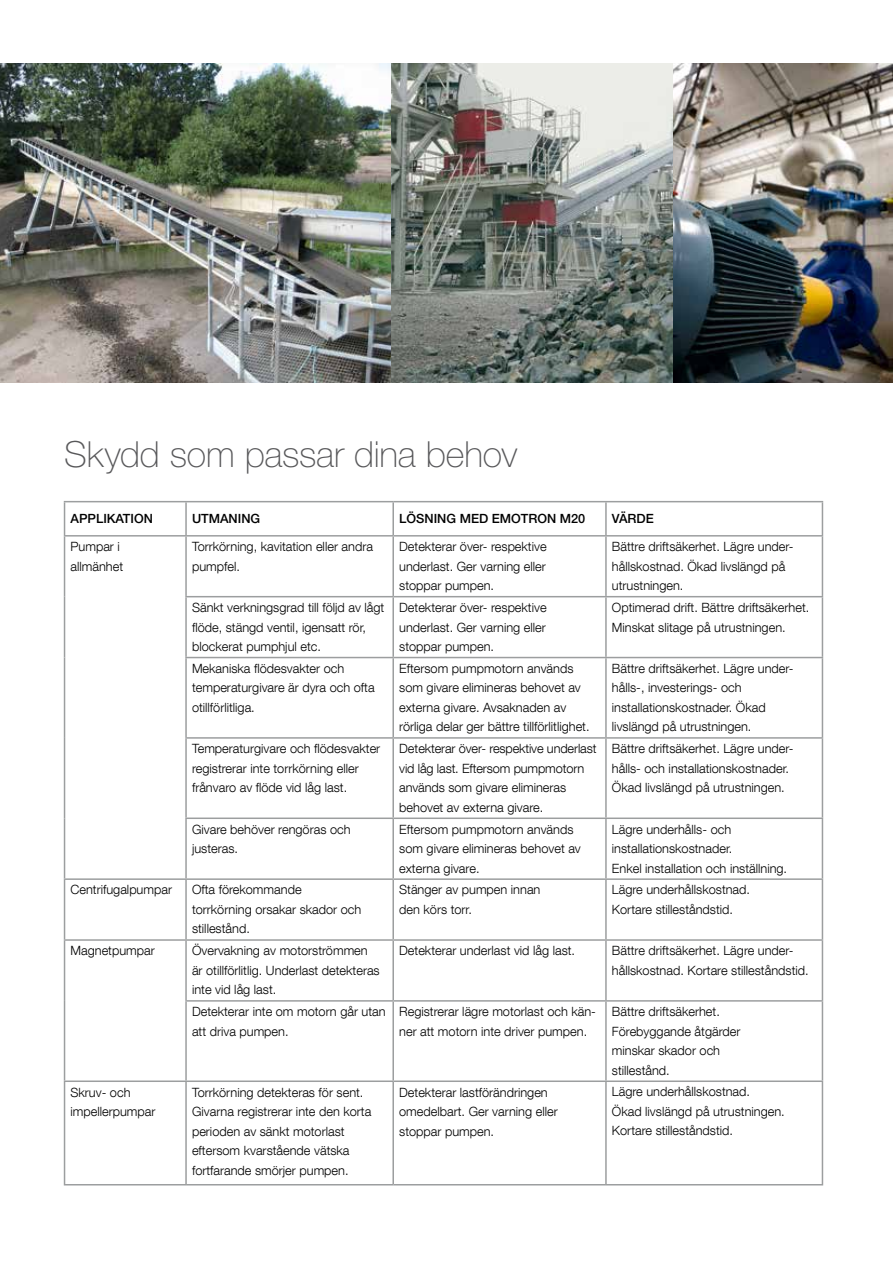
<style>
.page{position:relative;width:893px;height:1263px;background:#fff}
.page>*{position:absolute;margin:0;border:0;box-sizing:border-box;transform-origin:0 0}
.t1{font:100 36px "Helvetica Neue LT Std";letter-spacing:-.005em;color:#58585a}
.t2{font:300 12.75px/19.5px "Helvetica Neue LT Com";color:#000}
.t3{font:500 12.75px "Helvetica Neue LT Std";color:#000}
</style>
<div class="page">
<img style="left:0;top:64px;width:893px;height:319px">
<hr style="left:186px;top:501px;width:207px;height:1px;background:#9c9e9f">
<hr style="left:393px;top:501px;width:213px;height:1px;background:#9c9e9f">
<hr style="left:392px;top:502px;width:2px;height:33px;background:#9c9e9f">
<hr style="left:606px;top:501px;width:217px;height:1px;background:#9c9e9f">
<hr style="left:605px;top:502px;width:2px;height:33px;background:#9c9e9f">
<hr style="left:822px;top:502px;width:1px;height:33px;background:#9c9e9f">
<hr style="left:186px;top:535px;width:207px;height:1px;background:#9c9e9f">
<hr style="left:393px;top:535px;width:213px;height:1px;background:#9c9e9f">
<hr style="left:392px;top:536px;width:2px;height:60px;background:#9c9e9f">
<hr style="left:606px;top:535px;width:217px;height:1px;background:#9c9e9f">
<hr style="left:605px;top:536px;width:2px;height:60px;background:#9c9e9f">
<hr style="left:822px;top:536px;width:1px;height:60px;background:#9c9e9f">
<hr style="left:185px;top:596px;width:208px;height:1px;background:#9c9e9f">
<hr style="left:393px;top:596px;width:213px;height:1px;background:#9c9e9f">
<hr style="left:392px;top:597px;width:2px;height:60px;background:#9c9e9f">
<hr style="left:606px;top:596px;width:217px;height:1px;background:#9c9e9f">
<hr style="left:605px;top:597px;width:2px;height:60px;background:#9c9e9f">
<hr style="left:822px;top:597px;width:1px;height:60px;background:#9c9e9f">
<hr style="left:185px;top:657px;width:208px;height:1px;background:#9c9e9f">
<hr style="left:393px;top:657px;width:213px;height:1px;background:#9c9e9f">
<hr style="left:392px;top:658px;width:2px;height:79px;background:#9c9e9f">
<hr style="left:606px;top:657px;width:217px;height:1px;background:#9c9e9f">
<hr style="left:605px;top:658px;width:2px;height:79px;background:#9c9e9f">
<hr style="left:822px;top:658px;width:1px;height:79px;background:#9c9e9f">
<hr style="left:185px;top:737px;width:208px;height:2px;background:#9c9e9f">
<hr style="left:393px;top:737px;width:213px;height:2px;background:#9c9e9f">
<hr style="left:392px;top:739px;width:2px;height:78px;background:#9c9e9f">
<hr style="left:606px;top:737px;width:217px;height:2px;background:#9c9e9f">
<hr style="left:605px;top:739px;width:2px;height:78px;background:#9c9e9f">
<hr style="left:822px;top:739px;width:1px;height:78px;background:#9c9e9f">
<hr style="left:185px;top:817px;width:208px;height:2px;background:#9c9e9f">
<hr style="left:393px;top:817px;width:213px;height:2px;background:#9c9e9f">
<hr style="left:392px;top:819px;width:2px;height:59px;background:#9c9e9f">
<hr style="left:606px;top:817px;width:217px;height:2px;background:#9c9e9f">
<hr style="left:605px;top:819px;width:2px;height:59px;background:#9c9e9f">
<hr style="left:822px;top:819px;width:1px;height:59px;background:#9c9e9f">
<hr style="left:186px;top:878px;width:207px;height:2px;background:#9c9e9f">
<hr style="left:393px;top:878px;width:213px;height:2px;background:#9c9e9f">
<hr style="left:392px;top:880px;width:2px;height:59px;background:#9c9e9f">
<hr style="left:606px;top:878px;width:217px;height:2px;background:#9c9e9f">
<hr style="left:605px;top:880px;width:2px;height:59px;background:#9c9e9f">
<hr style="left:822px;top:880px;width:1px;height:59px;background:#9c9e9f">
<hr style="left:186px;top:939px;width:207px;height:2px;background:#9c9e9f">
<hr style="left:393px;top:939px;width:213px;height:2px;background:#9c9e9f">
<hr style="left:392px;top:941px;width:2px;height:59px;background:#9c9e9f">
<hr style="left:606px;top:939px;width:217px;height:2px;background:#9c9e9f">
<hr style="left:605px;top:941px;width:2px;height:59px;background:#9c9e9f">
<hr style="left:822px;top:941px;width:1px;height:59px;background:#9c9e9f">
<hr style="left:185px;top:1000px;width:208px;height:2px;background:#9c9e9f">
<hr style="left:393px;top:1000px;width:213px;height:2px;background:#9c9e9f">
<hr style="left:392px;top:1002px;width:2px;height:78px;background:#9c9e9f">
<hr style="left:606px;top:1000px;width:217px;height:2px;background:#9c9e9f">
<hr style="left:605px;top:1002px;width:2px;height:78px;background:#9c9e9f">
<hr style="left:822px;top:1002px;width:1px;height:78px;background:#9c9e9f">
<hr style="left:186px;top:1080px;width:207px;height:2px;background:#9c9e9f">
<hr style="left:393px;top:1080px;width:213px;height:2px;background:#9c9e9f">
<hr style="left:392px;top:1082px;width:2px;height:102px;background:#9c9e9f">
<hr style="left:606px;top:1080px;width:217px;height:2px;background:#9c9e9f">
<hr style="left:605px;top:1082px;width:2px;height:102px;background:#9c9e9f">
<hr style="left:822px;top:1082px;width:1px;height:102px;background:#9c9e9f">
<hr style="left:64px;top:1184px;width:122px;height:1px;background:#9c9e9f">
<hr style="left:186px;top:1184px;width:207px;height:1px;background:#9c9e9f">
<hr style="left:393px;top:1184px;width:213px;height:1px;background:#9c9e9f">
<hr style="left:606px;top:1184px;width:217px;height:1px;background:#9c9e9f">
<hr style="left:64px;top:501px;width:122px;height:1px;background:#9c9e9f">
<hr style="left:64px;top:502px;width:1px;height:33px;background:#9c9e9f">
<hr style="left:185px;top:502px;width:2px;height:33px;background:#9c9e9f">
<hr style="left:64px;top:535px;width:122px;height:1px;background:#9c9e9f">
<hr style="left:64px;top:536px;width:1px;height:61px;background:#9c9e9f">
<hr style="left:185px;top:536px;width:2px;height:60px;background:#9c9e9f">
<hr style="left:64px;top:597px;width:1px;height:60px;background:#9c9e9f">
<hr style="left:185px;top:597px;width:2px;height:60px;background:#9c9e9f">
<hr style="left:64px;top:657px;width:1px;height:81px;background:#9c9e9f">
<hr style="left:185px;top:658px;width:2px;height:79px;background:#9c9e9f">
<hr style="left:64px;top:738px;width:1px;height:80px;background:#9c9e9f">
<hr style="left:185px;top:739px;width:2px;height:78px;background:#9c9e9f">
<hr style="left:64px;top:818px;width:1px;height:60px;background:#9c9e9f">
<hr style="left:185px;top:819px;width:2px;height:59px;background:#9c9e9f">
<hr style="left:64px;top:878px;width:122px;height:2px;background:#9c9e9f">
<hr style="left:64px;top:880px;width:1px;height:59px;background:#9c9e9f">
<hr style="left:185px;top:880px;width:2px;height:59px;background:#9c9e9f">
<hr style="left:64px;top:939px;width:122px;height:2px;background:#9c9e9f">
<hr style="left:64px;top:941px;width:1px;height:60px;background:#9c9e9f">
<hr style="left:185px;top:941px;width:2px;height:59px;background:#9c9e9f">
<hr style="left:64px;top:1001px;width:1px;height:79px;background:#9c9e9f">
<hr style="left:185px;top:1002px;width:2px;height:78px;background:#9c9e9f">
<hr style="left:64px;top:1080px;width:122px;height:2px;background:#9c9e9f">
<hr style="left:64px;top:1082px;width:1px;height:102px;background:#9c9e9f">
<hr style="left:185px;top:1082px;width:2px;height:102px;background:#9c9e9f">
<h1 class="t1" style="left:64px;top:434px;width:455px">Skydd som passar dina behov</h1>
<p class="t3" style="left:71px;top:511px;width:84px">APPLIKATION</p>
<p class="t3" style="left:192px;top:511px;width:70px">UTMANING</p>
<p class="t3" style="left:399px;top:511px;width:188px">LÖSNING MED EMOTRON M20</p>
<p class="t3" style="left:612px;top:511px;width:43px">VÄRDE</p>
<p class="t2" style="left:71px;top:537px;width:54px">Pumpar i allmänhet</p>
<p class="t2" style="left:192px;top:537px;width:182px">Torrkörning, kavitation eller andra pumpfel.</p>
<p class="t2" style="left:399px;top:537px;width:149px;text-align:justify">Detekterar över- respektive underlast. Ger varning eller stoppar pumpen.</p>
<p class="t2" style="left:612px;top:537px;width:183px">Bättre driftsäkerhet. Lägre under&shy;hållskostnad. Ökad livslängd på utrustningen.</p>
<p class="t2" style="left:192px;top:598px;width:194px">Sänkt verkningsgrad till följd av lågt flöde, stängd ventil, igensatt rör, blockerat pumphjul etc.</p>
<p class="t2" style="left:399px;top:598px;width:149px;text-align:justify">Detekterar över- respektive underlast. Ger varning eller stoppar pumpen.</p>
<p class="t2" style="left:612px;top:597px;width:199px">Optimerad drift. Bättre driftsäkerhet.<br>Minskat slitage på utrustningen.</p>
<p class="t2" style="left:192px;top:658px;width:184px">Mekaniska flödesvakter och temperaturgivare är dyra och ofta otillförlitliga.</p>
<p class="t2" style="left:399px;top:658px;width:192px">Eftersom pumpmotorn används som givare elimineras behovet av externa givare. Avsaknaden av rörliga delar ger bättre tillförlitlighet.</p>
<p class="t2" style="left:612px;top:658px;width:183px">Bättre driftsäkerhet. Lägre under&shy;hålls-, investerings- och installationskostnader. Ökad livslängd på utrustningen.</p>
<p class="t2" style="left:192px;top:739px;width:190px">Temperaturgivare och flödesvakter registrerar inte torrkörning eller frånvaro av flöde vid låg last.</p>
<p class="t2" style="left:399px;top:739px;width:199px">Detekterar över- respektive underlast vid låg last. Eftersom pumpmotorn används som givare elimineras behovet av externa givare.</p>
<p class="t2" style="left:612px;top:739px;width:183px">Bättre driftsäkerhet. Lägre under&shy;hålls- och installationskostnader.<br>Ökad livslängd på utrustningen.</p>
<p class="t2" style="left:192px;top:819px;width:160px">Givare behöver rengöras och justeras.</p>
<p class="t2" style="left:399px;top:819px;width:183px">Eftersom pumpmotorn används som givare elimineras behovet av externa givare.</p>
<p class="t2" style="left:612px;top:819px;width:177px">Lägre underhålls- och installationskostnader.<br>Enkel installation och inställning.</p>
<p class="t2" style="left:71px;top:880px;width:103px">Centrifugalpumpar</p>
<p class="t2" style="left:192px;top:880px;width:171px">Ofta förekommande torrkörning orsakar skador och stillestånd.</p>
<p class="t2" style="left:399px;top:880px;width:143px">Stänger av pumpen innan den körs torr.</p>
<p class="t2" style="left:612px;top:880px;width:140px">Lägre underhållskostnad.<br>Kortare stilleståndstid.</p>
<p class="t2" style="left:71px;top:941px;width:86px">Magnetpumpar</p>
<p class="t2" style="left:192px;top:941px;width:189px">Övervakning av motorströmmen är otillförlitlig. Underlast detekteras inte vid låg last.</p>
<p class="t2" style="left:399px;top:941px;width:177px">Detekterar underlast vid låg last.</p>
<p class="t2" style="left:612px;top:941px;width:198px">Bättre driftsäkerhet. Lägre under&shy;hållskostnad. Kortare stilleståndstid.</p>
<p class="t2" style="left:192px;top:1001px;width:195px">Detekterar inte om motorn går utan att driva pumpen.</p>
<p class="t2" style="left:399px;top:1001px;width:198px">Registrerar lägre motorlast och kän&shy;ner att motorn inte driver pumpen.</p>
<p class="t2" style="left:612px;top:1001px;width:130px">Bättre driftsäkerhet.<br>Förebyggande åtgärder minskar skador och stillestånd.</p>
<p class="t2" style="left:71px;top:1082px;width:87px">Skruv- och impellerpumpar</p>
<p class="t2" style="left:192px;top:1082px;width:181px">Torrkörning detekteras för sent.<br>Givarna registrerar inte den korta perioden av sänkt motorlast eftersom kvarstående vätska fortfarande smörjer pumpen.</p>
<p class="t2" style="left:399px;top:1082px;width:160px">Detekterar lastförändringen omedelbart. Ger varning eller stoppar pumpen.</p>
<p class="t2" style="left:612px;top:1082px;width:174px">Lägre underhållskostnad.<br>Ökad livslängd på utrustningen.<br>Kortare stilleståndstid.</p>
</div>
